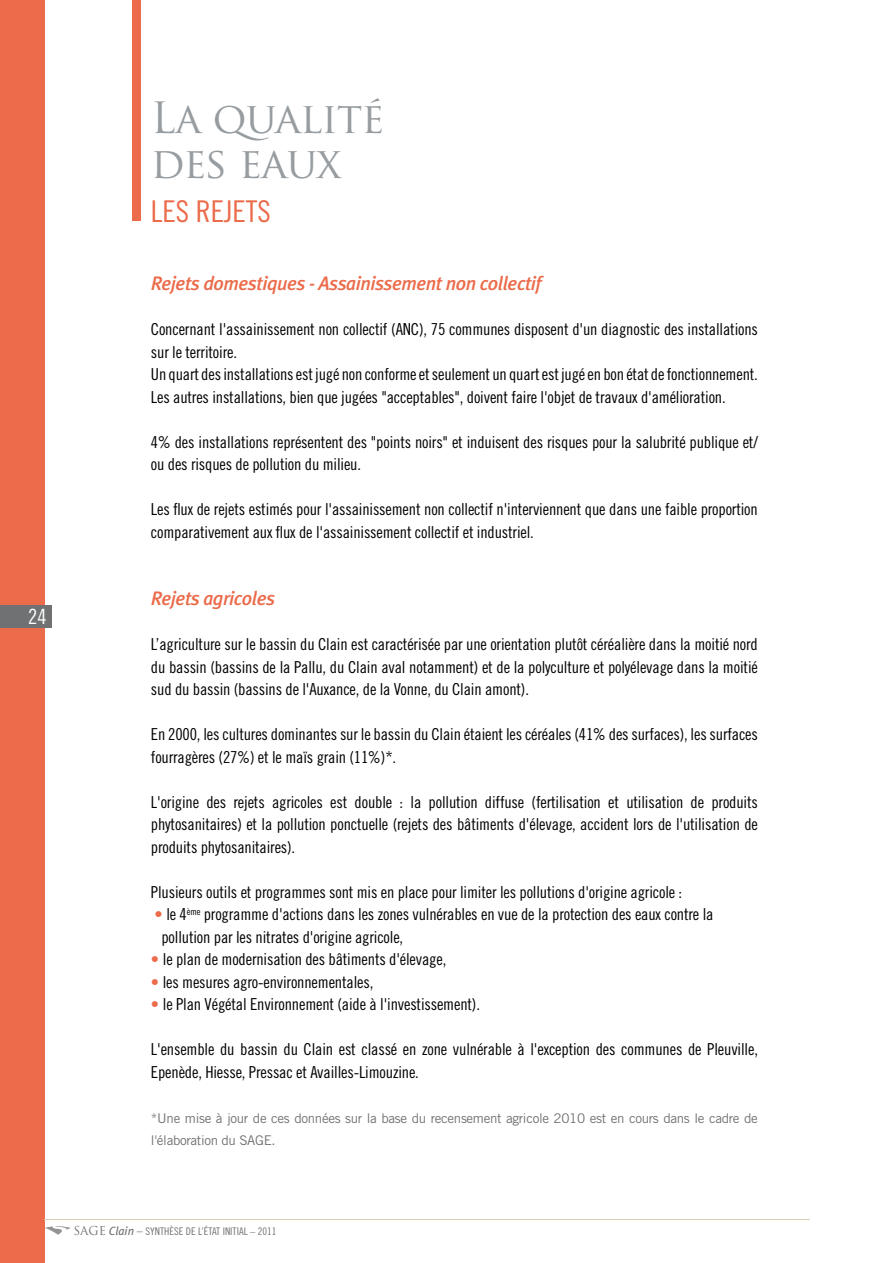
<style>
.page{position:relative;width:893px;height:1263px;background:#fff}
.page>*{position:absolute;margin:0;border:0;box-sizing:border-box;transform-origin:0 0}
.t1{font:42px/45px "Trajan Pro";letter-spacing:-.025em;color:#969ca0}
.t2{font:30px "Trade Gothic Cond Eighteen";color:#eb6b4a}
.t3{font:21px "Trade Gothic Cond Eighteen";color:#fff}
.t4{font:italic 500 19.5px "Meta Plus";letter-spacing:-.025em;color:#eb6b4a}
.t5{font:16.5px/22.5px "Trade Gothic Cond Eighteen";letter-spacing:-.01em;color:#000}
.t6{font:13.35px/22.5px "Trade Gothic";letter-spacing:-.025em;color:#707172}
.t7{font:10.5px "Trade Gothic Cond Eighteen";color:#707172}
.s1{color:#eb6b4a}
.s2{font-family:"Trajan Pro";font-size:12px}
.s3{font-family:"Meta Plus";font-style:italic;font-size:12px}
.s4{font-size:12px}
</style>
<div class="page">
<div style="left:0;top:0;width:44px;height:1263px;background:#eb6b4a"></div>
<div style="left:132px;top:0;width:8px;height:221px;background:#eb6b4a"></div>
<div style="left:0;top:605px;width:51px;height:23px;background:#707172"></div>
<hr style="left:45px;top:1220px;width:765px;height:1px;background:#d6d1b5">
<svg style="left:45px;top:1226px;width:26px;height:9px"></svg>
<p class="t3" style="left:28px;top:604px;width:20px">24</p>
<h1 class="t1" style="left:151px;top:94px;width:235px">La qualité des eaux</h1>
<h2 class="t2" style="left:151px;top:193px;width:121px">LES REJETS</h2>
<p class="t4" style="left:151px;top:272px;width:392px">Rejets domestiques - Assainissement non collectif</p>
<p class="t5" style="left:151px;top:318px;width:609px">Concernant l'assainissement non collectif (ANC), 75 communes disposent d'un diagnostic des installations sur le territoire .<br>Un quart des installations est jugé non conforme et seulement un quart est jugé en bon état de fonctionnement .<br>Les autres installations, bien que jugées "acceptables", doivent faire l'objet de travaux d'amélioration .</p>
<p class="t5" style="left:151px;top:430px;width:608px">4% des installations représentent des "points noirs" et induisent des risques pour la salubrité publique et/ ou des risques de pollution du milieu .</p>
<p class="t5" style="left:151px;top:498px;width:608px">Les flux de rejets estimés pour l'assainissement non collectif n'interviennent que dans une faible proportion comparativement aux flux de l'assainissement collectif et industriel .</p>
<p class="t4" style="left:151px;top:587px;width:126px">Rejets agricoles</p>
<p class="t5" style="left:151px;top:633px;width:608px;text-align:justify">L’agriculture sur le bassin du Clain est caractérisée par une orientation plutôt céréalière dans la moitié nord du bassin (bassins de la Pallu, du Clain aval notamment) et de la polyculture et polyélevage dans la moitié sud du bassin (bassins de l'Auxance, de la Vonne, du Clain amont) .</p>
<p class="t5" style="left:151px;top:723px;width:608px">En 2000, les cultures dominantes sur le bassin du Clain étaient les céréales (41% des surfaces), les surfaces fourragères (27%) et le maïs grain (11%)* .</p>
<p class="t5" style="left:151px;top:790px;width:608px;text-align:justify">L'origine des rejets agricoles est double : la pollution diffuse (fertilisation et utilisation de produits phytosanitaires) et la pollution ponctuelle (rejets des bâtiments d'élevage, accident lors de l'utilisation de produits phytosanitaires) .</p>
<p class="t5" style="left:151px;top:880px;width:533px">Plusieurs outils et programmes sont mis en place pour limiter les pollutions d'origine agricole :</p>
<p class="t5" style="left:161px;top:903px;width:554px;text-indent:-7px"><span class="s1">•</span> le 4<sup>ème</sup> programme d'actions dans les zones vulnérables en vue de la protection des eaux contre la pollution par les nitrates d'origine agricole,</p>
<p class="t5" style="left:151px;top:948px;width:297px"><span class="s1">•</span> le plan de modernisation des bâtiments d'élevage,</p>
<p class="t5" style="left:151px;top:970px;width:224px"><span class="s1">•</span> les mesures agro-environnementales,</p>
<p class="t5" style="left:151px;top:993px;width:331px"><span class="s1">•</span> le Plan Végétal Environnement (aide à l'investissement) .</p>
<p class="t5" style="left:151px;top:1038px;width:609px">L'ensemble du bassin du Clain est classé en zone vulnérable à l'exception des communes de Pleuville,<br>Epenède, Hiesse, Pressac et Availles-Limouzine .</p>
<p class="t6" style="left:151px;top:1106px;width:608px">*Une mise à jour de ces données sur la base du recensement agricole 2010 est en cours dans le cadre de l'élaboration du SAGE.</p>
<p class="t7" style="left:73px;top:1225px;width:205px"><span class="s2">SAGE</span> <span class="s3">Clain</span> <span class="s4">–</span> SYNTHÈSE DE L’ÉTAT INITIAL – 2011</p>
</div>
